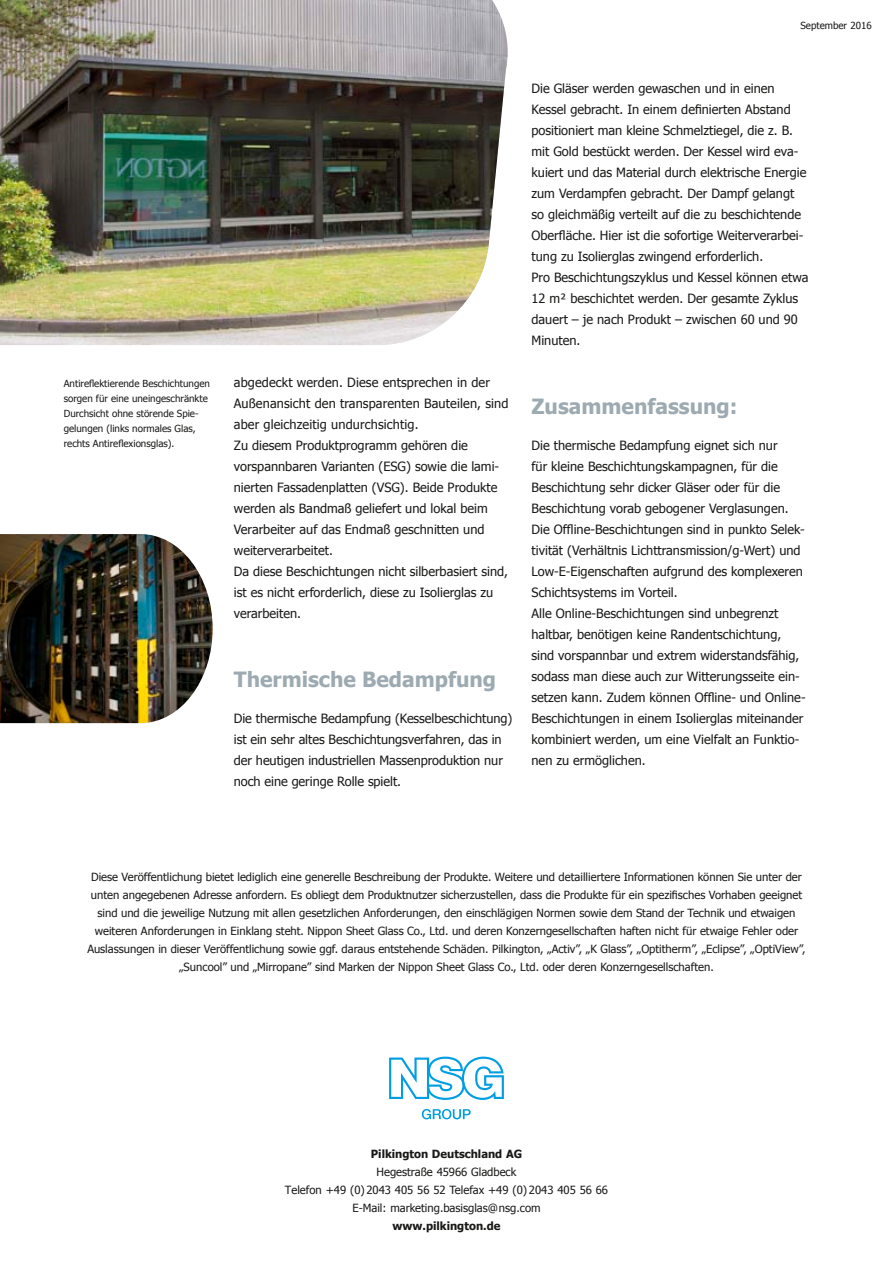
<style>
.page{position:relative;width:893px;height:1263px;background:#fff}
.page>*{position:absolute;margin:0;border:0;box-sizing:border-box;transform-origin:0 0}
.t1{font:700 21px "Tahoma";color:#9daab1}
.t2{font:12.75px/21px "Tahoma";color:#191918}
.t3{font:11.25px/18px "Tahoma";color:#191918;text-align:center}
.t4{font:700 11.25px "Tahoma";color:#191918}
.t5{font:9.75px/15px "Tahoma";color:#191918}
</style>
<div class="page">
<svg style="left:389px;top:1056px;width:115px;height:44px"></svg>
<svg style="left:422px;top:1109px;width:49px;height:10px"></svg>
<img style="left:0;top:0;width:508px;height:345px">
<img style="left:0;top:534px;width:213px;height:189px">
<p class="t5" style="left:800px;top:17px;width:73px">September 2016</p>
<p class="t5" style="left:64px;top:376px;width:148px">Antireflektierende Beschichtungen sorgen für eine uneingeschränkte Durchsicht ohne störende Spie&shy;gelungen (links normales Glas, rechts Antireflexionsglas).</p>
<p class="t2" style="left:234px;top:371px;width:276px">abgedeckt werden. Diese entsprechen in der Außenansicht den transparenten Bauteilen, sind aber gleichzeitig undurchsichtig.<br>Zu diesem Produktprogramm gehören die vorspannbaren Varianten (ESG) sowie die lami&shy;nierten Fassadenplatten (VSG). Beide Produkte werden als Bandmaß geliefert und lokal beim Verarbeiter auf das Endmaß geschnitten und weiterverarbeitet.<br>Da diese Beschichtungen nicht silberbasiert sind, ist es nicht erforderlich, diese zu Isolierglas zu verarbeiten.</p>
<h1 class="t1" style="left:234px;top:665px;width:264px">Thermische Bedampfung</h1>
<p class="t2" style="left:234px;top:707px;width:280px">Die thermische Bedampfung (Kesselbeschichtung) ist ein sehr altes Beschichtungsverfahren, das in der heutigen industriellen Massenproduktion nur noch eine geringe Rolle spielt.</p>
<p class="t2" style="left:531px;top:77px;width:279px">Die Gläser werden gewaschen und in einen Kessel gebracht. In einem definierten Abstand positioniert man kleine Schmelztiegel, die z. B. mit Gold bestückt werden. Der Kessel wird eva&shy;kuiert und das Material durch elektrische Energie zum Verdampfen gebracht. Der Dampf gelangt so gleichmäßig verteilt auf die zu beschichtende Oberfläche. Hier ist die sofortige Weiterverarbei&shy;tung zu Isolierglas zwingend erforderlich.<br>Pro Beschichtungszyklus und Kessel können etwa 12 m² beschichtet werden. Der gesamte Zyklus dauert – je nach Produkt – zwischen 60 und 90<br>Minuten.</p>
<h1 class="t1" style="left:531px;top:392px;width:207px">Zusammenfassung:</h1>
<p class="t2" style="left:531px;top:434px;width:276px">Die thermische Bedampfung eignet sich nur<br>für kleine Beschichtungskampagnen, für die Beschichtung sehr dicker Gläser oder für die Beschichtung vorab gebogener Verglasungen.<br>Die Offline-Beschichtungen sind in punkto Selek&shy;tivität (Verhältnis Lichttransmission/g-Wert) und Low-E-Eigenschaften aufgrund des komplexeren Schichtsystems im Vorteil.<br>Alle Online-Beschichtungen sind unbegrenzt haltbar, benötigen keine Randentschichtung, sind vorspannbar und extrem widerstandsfähig, sodass man diese auch zur Witterungsseite ein&shy;setzen kann. Zudem können Offline- und Online-Beschichtungen in einem Isolierglas miteinander kombiniert werden, um eine Vielfalt an Funktio&shy;nen zu ermöglichen.</p>
<p class="t3" style="left:87px;top:867px;width:720px">Diese Veröffentlichung bietet lediglich eine generelle Beschreibung der Produkte. Weitere und detailliertere Informationen können Sie unter der unten angegebenen Adresse anfordern. Es obliegt dem Produktnutzer sicherzustellen, dass die Produkte für ein spezifisches Vorhaben geeignet sind und die jeweilige Nutzung mit allen gesetzlichen Anforderungen, den einschlägigen Normen sowie dem Stand der Technik und etwaigen weiteren Anforderungen in Einklang steht. Nippon Sheet Glass Co., Ltd. und deren Konzerngesellschaften haften nicht für etwaige Fehler oder Auslassungen in dieser Veröffentlichung sowie ggf. daraus entstehende Schäden. Pilkington, „Activ”, „K Glass”, „Optitherm”, „Eclipse”, „OptiView”, „Suncool” und „Mirropane” sind Marken der Nippon Sheet Glass Co., Ltd. oder deren Konzerngesellschaften.</p>
<p class="t4" style="left:371px;top:1146px;width:153px">Pilkington Deutschland AG</p>
<p class="t3" style="left:285px;top:1162px;width:325px">Hegestraße 45966 Gladbeck<br>Telefon +49 (0) 2043 405 56 52 Telefax +49 (0) 2043 405 56 66<br>E-Mail: marketing.basisglas@nsg.com</p>
<p class="t4" style="left:392px;top:1218px;width:109px">www.pilkington.de</p>
</div>
